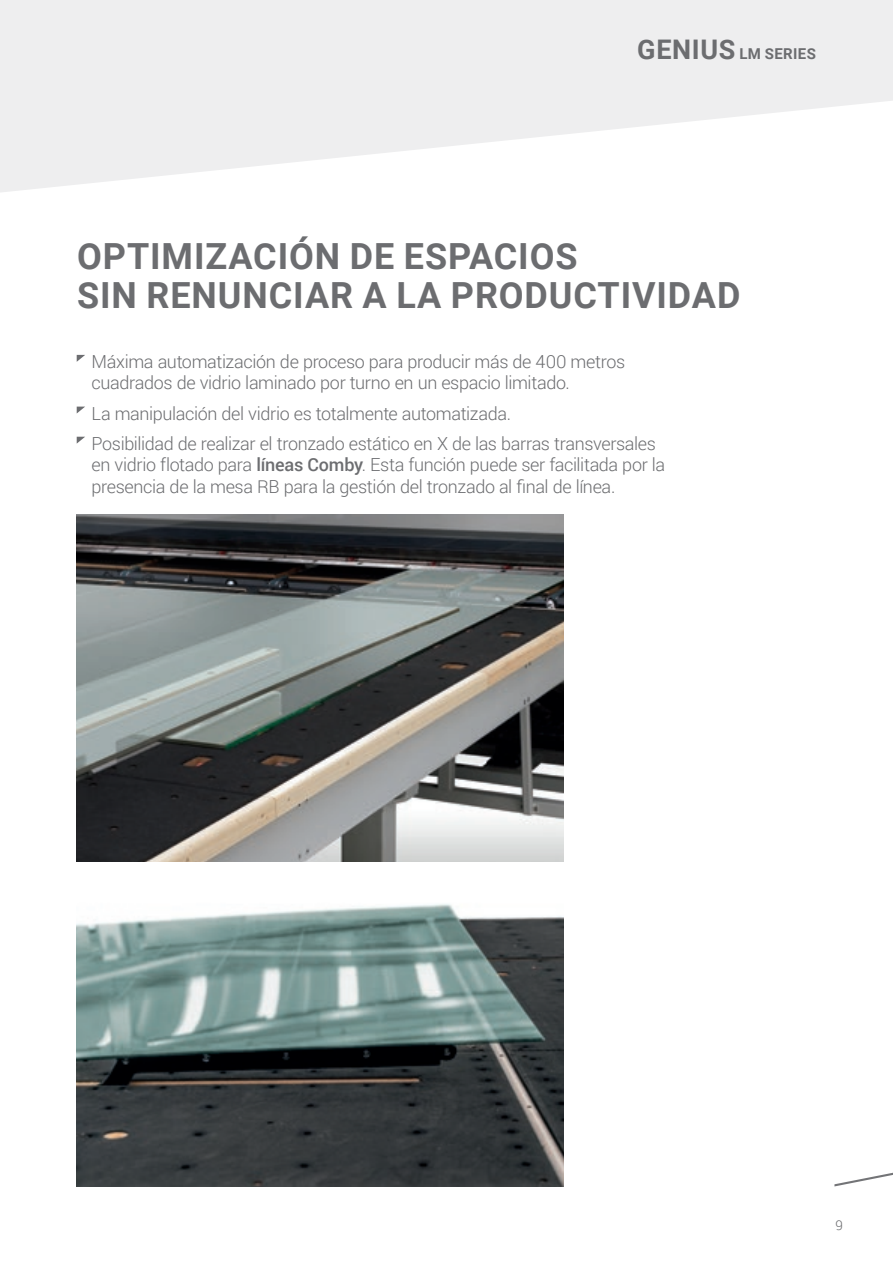
<style>
.page{position:relative;width:893px;height:1263px;background:#fff}
.page>*{position:absolute;margin:0;border:0;box-sizing:border-box;transform-origin:0 0}
.t1{font:700 36px/39px "Roboto";letter-spacing:.025em;color:#6c6d70}
.t2{font:300 18px/21.6px "Roboto";letter-spacing:-.02em;color:#6c6d70}
.t3{font:700 15px "Roboto";letter-spacing:.025em;color:#6c6d70}
.t4{font:300 13.5px "Roboto";color:#6c6d70}
.s1{font-size:27px}
.s2{font-weight:500}
</style>
<div class="page">
<img style="left:77px;top:514px;width:487px;height:347px">
<svg style="left:0;top:0;width:893px;height:192px;fill:#eeeeef"></svg>
<svg style="left:834px;top:1172px;width:59px;height:14px"></svg>
<img style="left:77px;top:904px;width:487px;height:283px">
<svg style="left:77px;top:355px;width:8px;height:7px"></svg>
<svg style="left:77px;top:407px;width:8px;height:6px"></svg>
<svg style="left:77px;top:437px;width:8px;height:7px"></svg>
<p class="t3" style="left:637px;top:43px;width:180px"><span class="s1">GENIUS</span> LM SERIES</p>
<p class="t1" style="left:77px;top:235px;width:665px">OPTIMIZACIÓN DE ESPACIOS<br>SIN RENUNCIAR A LA PRODUCTIVIDAD</p>
<p class="t2" style="left:92px;top:350px;width:535px">Máxima automatización de proceso para producir más de 400 metros cuadrados de vidrio laminado por turno en un espacio limitado.</p>
<p class="t2" style="left:92px;top:402px;width:421px">La manipulación del vidrio es totalmente automatizada.</p>
<p class="t2" style="left:92px;top:432px;width:575px">Posibilidad de realizar el tronzado estático en X de las barras transversales en vidrio flotado para <span class="s2">líneas Comby</span>. Esta función puede ser facilitada por la presencia de la mesa RB para la gestión del tronzado al final de línea.</p>
<p class="t4" style="left:836px;top:1215px;width:9px">9</p>
</div>
